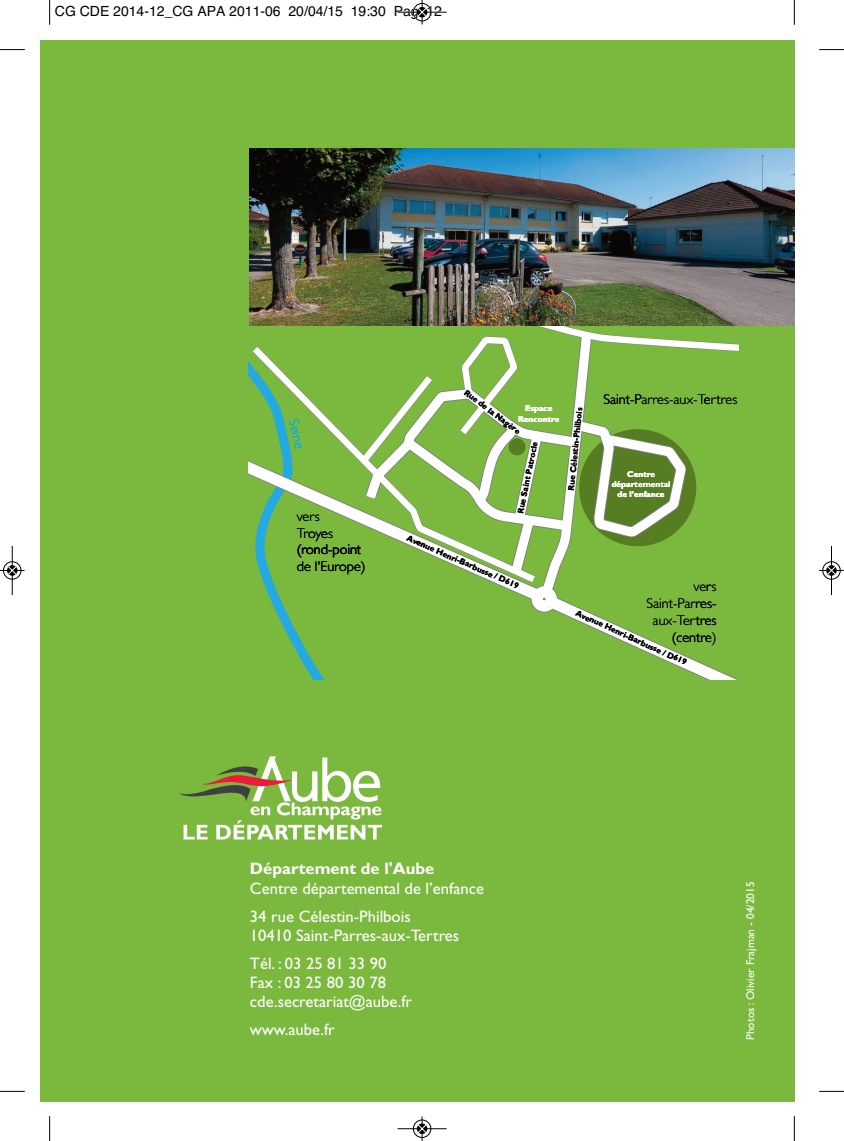
<style>
.page{position:relative;width:844px;height:1141px;background:#fff}
.page>*{position:absolute;margin:0;border:0;box-sizing:border-box;transform-origin:0 0}
.t1{font:16.62px/28px "Gill Sans";color:#fff}
.t2{font:700 16.62px "Gill Sans";color:#fff}
.t3{font:300 14.17px "Gill Sans";color:#000}
.t4{font:300 14.17px "Gill Sans";color:#00aeef}
.t5{font:14px "Helvetica";color:#000}
.t6{font:11.38px "Gill Sans";color:#fff}
.t7{font:700 8.4px "Gill Sans";color:#000}
.t8{font:700 8.4px "Gill Sans";color:#fff}
</style>
<div class="page">
<div style="left:40px;top:40px;width:754px;height:1061px;background:#7ab93d"></div>
<svg style="left:179px;top:756px;width:203px;height:83px"></svg>
<svg style="left:276px;top:612px;width:48px;height:67px"></svg>
<svg style="left:265px;top:586px;width:20px;height:23px"></svg>
<svg style="left:248px;top:346px;width:105px;height:240px"></svg>
<svg style="left:353px;top:326px;width:385px;height:353px"></svg>
<img style="left:249px;top:149px;width:545px;height:177px">
<svg style="left:49px;top:0;width:1px;height:25px"></svg>
<svg style="left:0;top:49px;width:25px;height:1px"></svg>
<svg style="left:793px;top:0;width:1px;height:25px"></svg>
<svg style="left:819px;top:49px;width:24px;height:1px"></svg>
<svg style="left:49px;top:1116px;width:1px;height:25px"></svg>
<svg style="left:0;top:1091px;width:25px;height:1px"></svg>
<svg style="left:793px;top:1116px;width:1px;height:25px"></svg>
<svg style="left:819px;top:1091px;width:24px;height:1px"></svg>
<div style="left:412px;top:3px;width:19px;height:19px;border:1px solid #fff;border-radius:50%"></div>
<hr style="left:397px;top:12px;width:49px;height:1px;background:#000">
<div style="left:413px;top:3px;width:18px;height:18px;border:1px solid #000;border-radius:50%"></div>
<svg style="left:417px;top:0;width:9px;height:24px"></svg>
<div style="left:412px;top:1119px;width:19px;height:19px;border:1px solid #fff;border-radius:50%"></div>
<hr style="left:397px;top:1128px;width:49px;height:1px;background:#000">
<div style="left:413px;top:1120px;width:18px;height:18px;border:1px solid #000;border-radius:50%"></div>
<svg style="left:417px;top:1116px;width:9px;height:25px"></svg>
<div style="left:3px;top:561px;width:19px;height:19px;border:1px solid #fff;border-radius:50%"></div>
<hr style="left:12px;top:546px;width:1px;height:49px;background:#000">
<div style="left:3px;top:561px;width:18px;height:18px;border:1px solid #000;border-radius:50%"></div>
<svg style="left:0;top:566px;width:24px;height:9px"></svg>
<div style="left:821px;top:561px;width:19px;height:19px;border:1px solid #fff;border-radius:50%"></div>
<hr style="left:831px;top:546px;width:1px;height:49px;background:#000">
<div style="left:822px;top:561px;width:18px;height:18px;border:1px solid #000;border-radius:50%"></div>
<svg style="left:819px;top:566px;width:24px;height:9px"></svg>
<p class="t5" style="left:55px;top:3px;width:388px">CG CDE 2014-12_CG APA 2011-06 20/04/15 19:30 Page12</p>
<p class="t4" style="left:299px;top:418px;width:31px;rotate:77deg">Seine</p>
<p class="t3" style="left:297px;top:510px;width:24px">vers</p>
<p class="t3" style="left:297px;top:527px;width:38px">Troyes</p>
<p class="t3" style="left:297px;top:544px;width:66px">(rond-point</p>
<p class="t3" style="left:297px;top:561px;width:70px">de l'Europe)</p>
<p class="t7" style="left:467px;top:389px;width:69px;rotate:37deg">Rue de la Nagère</p>
<p class="t8" style="left:525px;top:405px;width:29px">Espace</p>
<p class="t8" style="left:518px;top:416px;width:43px">Rencontre</p>
<p class="t7" style="left:516px;top:513px;width:75px;rotate:-78deg">Rue Saint Patrocle</p>
<p class="t7" style="left:409px;top:534px;width:123px;rotate:24deg">Avenue Henri-Barbusse / D619</p>
<p class="t7" style="left:572px;top:448px;width:42px;rotate:-84deg">i Philbois</p>
<p class="t7" style="left:567px;top:490px;width:54px;rotate:-84deg">Rue Célest n-</p>
<p class="t3" style="left:603px;top:394px;width:135px">Saint-Parres-aux-Tertres</p>
<p class="t8" style="left:627px;top:471px;width:29px">Centre</p>
<p class="t8" style="left:611px;top:481px;width:60px">départemental</p>
<p class="t8" style="left:617px;top:491px;width:48px">de l’enfance</p>
<p class="t3" style="left:693px;top:581px;width:24px">vers</p>
<p class="t3" style="left:646px;top:598px;width:71px">Saint-Parres-</p>
<p class="t7" style="left:577px;top:610px;width:123px;rotate:24deg">Avenue Henri-Barbusse / D619</p>
<p class="t3" style="left:652px;top:615px;width:65px">aux-Tertres</p>
<p class="t3" style="left:671px;top:632px;width:46px">(centre)</p>
<p class="t2" style="left:250px;top:862px;width:186px">Département de l'Aube</p>
<p class="t1" style="left:250px;top:875px;width:235px">Centre départemental de l’enfance<br>34 rue Célestin-Philbois</p>
<p class="t1" style="left:250px;top:923px;width:211px">10410 Saint-Parres-aux-Tertres<br>Tél. : 03 25 81 33 90</p>
<p class="t1" style="left:250px;top:974px;width:164px;line-height:19.2px">Fax : 03 25 80 30 78 cde.secretariat@aube.fr</p>
<p class="t1" style="left:250px;top:1017px;width:86px">www.aube.fr</p>
<p class="t6" style="left:745px;top:1040px;width:160px;rotate:-90deg">Photos : Olivier Frajman - 04/2015</p>
</div>
